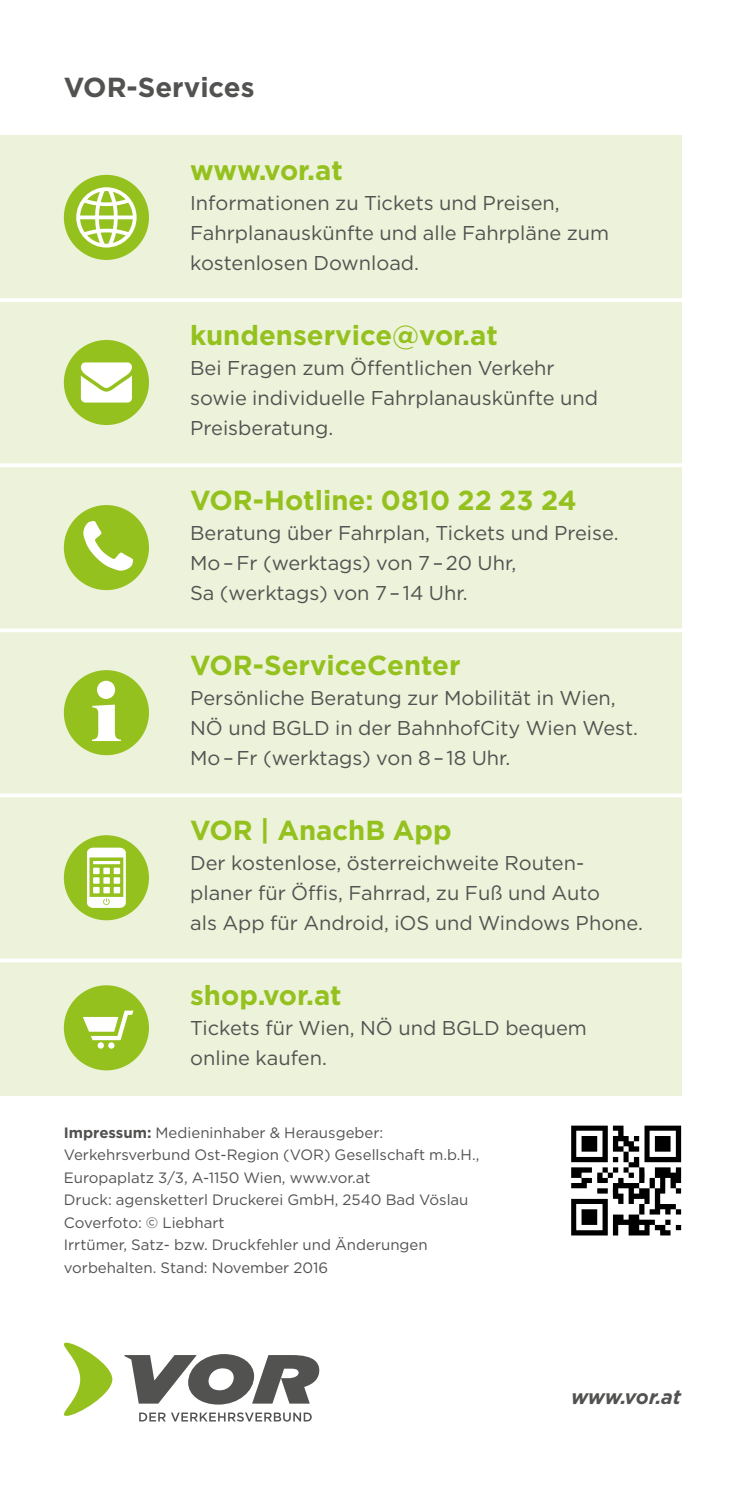
<style>
.page{position:relative;width:745px;height:1489px;background:#fff}
.page>*{position:absolute;margin:0;border:0;box-sizing:border-box;transform-origin:0 0}
.t1{font:700 27.5px "Gotham";color:#95c11f}
.t2{font:700 27.5px "Gotham";color:#525251}
.t3{font:20px/30px "Gotham";color:#525251}
.t4{font:italic 700 20px "Gotham";letter-spacing:-.01em;color:#525251}
.t5{font:15px/22.5px "Gotham";color:#525251}
.s1{font-weight:700}
</style>
<div class="page">
<div style="left:0;top:135px;width:680px;height:960px;background:#ecf3da"></div>
<div style="left:64px;top:985px;width:85px;height:85px;background:#95c11f;border-radius:50%"></div>
<svg style="left:83px;top:1010px;width:50px;height:38px"></svg>
<svg style="left:571px;top:1125px;width:109px;height:110px"></svg>
<svg style="left:124px;top:1354px;width:195px;height:50px"></svg>
<svg style="left:63px;top:1342px;width:49px;height:73px"></svg>
<svg style="left:139px;top:1412px;width:172px;height:9px"></svg>
<div style="left:64px;top:670px;width:85px;height:85px;background:#95c11f;border-radius:50%"></div>
<svg style="left:92px;top:680px;width:29px;height:61px"></svg>
<hr style="left:0;top:298px;width:702px;height:4px;background:#fff">
<svg style="left:0;top:463px;width:682px;height:4px;background:#fdfdfb"></svg>
<svg style="left:0;top:628px;width:682px;height:4px;background:#fcfdfa"></svg>
<svg style="left:0;top:793px;width:682px;height:4px;fill:#fff"></svg>
<div style="left:64px;top:835px;width:85px;height:85px;background:#95c11f;border-radius:50%"></div>
<svg style="left:87px;top:847px;width:39px;height:60px"></svg>
<div style="left:64px;top:175px;width:85px;height:85px;background:#95c11f;border-radius:50%"></div>
<svg style="left:76px;top:187px;width:60px;height:60px"></svg>
<div style="left:64px;top:505px;width:85px;height:85px;background:#95c11f;border-radius:50%"></div>
<svg style="left:83px;top:521px;width:50px;height:49px"></svg>
<svg style="left:0;top:958px;width:682px;height:4px;fill:#fff"></svg>
<div style="left:64px;top:340px;width:85px;height:85px;background:#95c11f;border-radius:50%"></div>
<svg style="left:81px;top:362px;width:51px;height:40px;background:#f1f6e1"></svg>
<h1 class="t2" style="left:64px;top:69px;width:192px">VOR-Services</h1>
<h1 class="t1" style="left:190px;top:152px;width:154px">www.vor.at</h1>
<p class="t3" style="left:190px;top:187px;width:420px">Informationen zu Tickets und Preisen,<br>Fahrplanauskünfte und alle Fahrpläne zum kostenlosen Download.</p>
<h1 class="t1" style="left:190px;top:317px;width:309px">kundenservice@vor.at</h1>
<p class="t3" style="left:190px;top:352px;width:409px">Bei Fragen zum Öffentlichen Verkehr sowie individuelle Fahrplanauskünfte und<br>Preisberatung.</p>
<h1 class="t1" style="left:190px;top:482px;width:388px">VOR-Hotline: 0810 22 23 24</h1>
<p class="t3" style="left:190px;top:517px;width:430px">Beratung über Fahrplan, Tickets und Preise.<br>Mo – Fr (werktags) von 7 – 20 Uhr,<br>Sa (werktags) von 7 – 14 Uhr.</p>
<h1 class="t1" style="left:190px;top:647px;width:272px">VOR-ServiceCenter</h1>
<p class="t3" style="left:190px;top:682px;width:449px">Persönliche Beratung zur Mobilität in Wien,<br>NÖ und BGLD in der BahnhofCity Wien West.<br>Mo – Fr (werktags) von 8 – 18 Uhr.</p>
<h1 class="t1" style="left:190px;top:812px;width:263px">VOR | AnachB App</h1>
<p class="t3" style="left:190px;top:847px;width:454px">Der kostenlose, österreichweite Routen&shy;planer für Öffis, Fahrrad, zu Fuß und Auto<br>als App für Android, iOS und Windows Phone.</p>
<h1 class="t1" style="left:190px;top:977px;width:153px">shop.vor.at</h1>
<p class="t3" style="left:190px;top:1012px;width:398px">Tickets für Wien, NÖ und BGLD bequem online kaufen.</p>
<p class="t5" style="left:64px;top:1120px;width:416px"><span class="s1">Impressum:</span> Medieninhaber &amp; Herausgeber:<br>Verkehrsverbund Ost-Region (VOR) Gesellschaft m.b.H., Europaplatz 3/3, A-1150 Wien, www.vor.at<br>Druck: agensketterl Druckerei GmbH, 2540 Bad Vöslau Coverfoto: © Liebhart<br>Irrtümer, Satz- bzw. Druckfehler und Änderungen vorbehalten. Stand: November 2016</p>
<p class="t4" style="left:570px;top:1383px;width:111px">www.vor.at</p>
</div>
